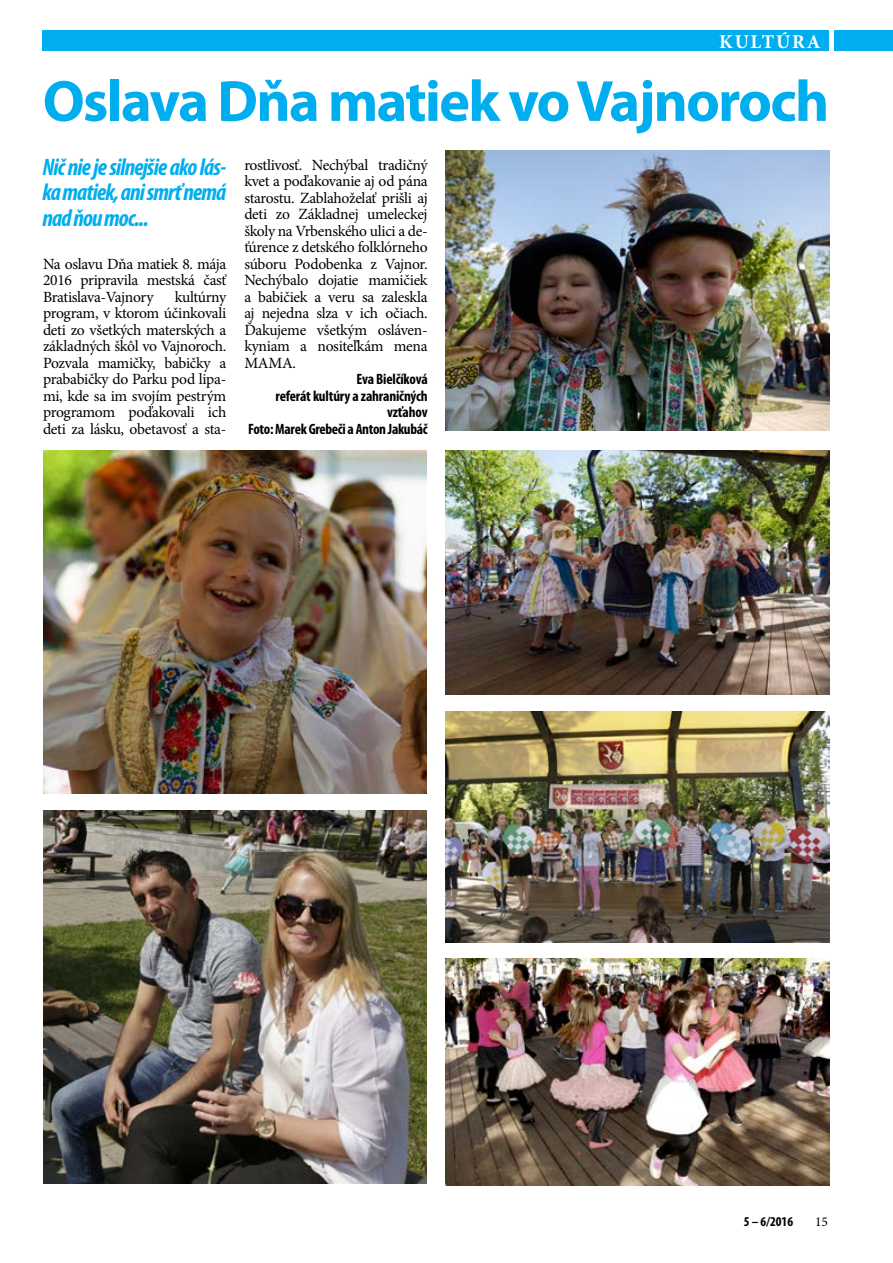
<style>
.page{position:relative;width:893px;height:1263px;background:#fff}
.page>*{position:absolute;margin:0;border:0;box-sizing:border-box;transform-origin:0 0}
.t1{font:700 58.5px "Myriad Pro";letter-spacing:-.03em;color:#00aeef}
.t2{font:italic 700 condensed 24px/25.5px "Myriad Pro";letter-spacing:-.035em;color:#00aeef;text-align:justify}
.t3{font:700 19.5px "Minion Pro";letter-spacing:.09em;color:#fff}
.t4{font:15.6px/16.5px "Minion Pro";letter-spacing:-.02em;color:#000;text-align:justify}
.t5{font:700 condensed 15px/16.5px "Myriad Pro";letter-spacing:-.02em;color:#000;text-align:right}
.t6{font:700 condensed 13.5px "Myriad Pro";color:#000}
.t7{font:13.5px "Minion Pro";color:#000}
</style>
<div class="page">
<div style="left:43px;top:30px;width:786px;height:21px;background:#00aeef"></div>
<div style="left:835px;top:30px;width:58px;height:21px;background:#00aeef"></div>
<img style="left:445px;top:150px;width:384px;height:281px">
<img style="left:445px;top:450px;width:384px;height:245px">
<img style="left:445px;top:959px;width:384px;height:226px">
<img style="left:445px;top:711px;width:384px;height:231px">
<img style="left:44px;top:450px;width:383px;height:344px">
<img style="left:44px;top:810px;width:383px;height:374px">
<p class="t3" style="left:719px;top:28px;width:103px">KULTÚRA</p>
<h1 class="t1" style="left:43px;top:63px;width:788px">Oslava Dňa matiek vo Vajnoroch</h1>
<h2 class="t2" style="left:42px;top:153px;width:185px">Nič nie je silnejšie ako lás&shy;ka matiek, ani smrť nemá nad ňou moc...</h2>
<p class="t4" style="left:43px;top:255px;width:185px">Na oslavu Dňa matiek 8. mája 2016 pripravila mestská časť Bratislava-Vajnory</p>
<p class="t4" style="left:43px;top:288px;width:185px;text-indent:132px">kultúrny program, v ktorom účinkovali deti zo všetkých materských a základných škôl vo Vajnoroch.<br>Pozvala mamičky, babičky a prababičky do Parku pod lipa&shy;mi, kde sa im svojím pestrým programom poďakovali ich deti za lásku, obetavosť a sta-</p>
<p class="t4" style="left:244px;top:156px;width:185px">rostlivosť. Nechýbal tradičný kvet a poďakovanie aj od pána starostu. Zablahoželať prišli aj deti zo Základnej umeleckej školy na Vrbenského ulici a de&shy;ťúrence z detského folklórneho súboru Podobenka z Vajnor.<br>Nechýbalo dojatie mamičiek a babičiek a veru sa zaleskla aj nejedna slza v ich očiach.<br>Ďakujeme všetkým osláven&shy;kyniam a nositeľkám mena MAMA.</p>
<p class="t5" style="left:248px;top:370px;width:181px">Eva Bielčíková<br>referát kultúry a zahraničných vzťahov<br>Foto: Marek Grebeči a Anton Jakubáč</p>
<p class="t6" style="left:744px;top:1213px;width:51px">5 – 6/2016</p>
<p class="t7" style="left:815px;top:1212px;width:14px">15</p>
</div>
